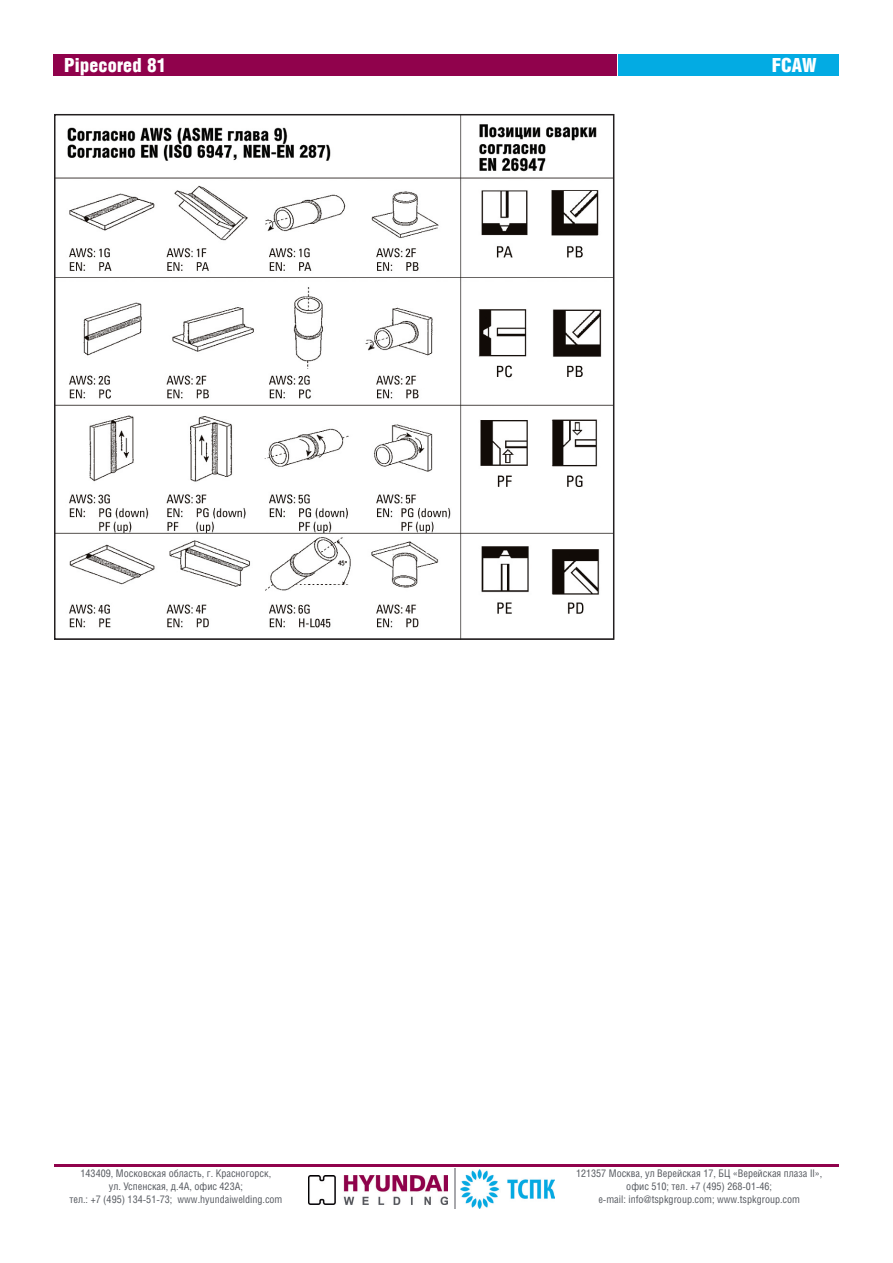
<style>
.page{position:relative;width:893px;height:1263px;background:#fff}
.page>*{position:absolute;margin:0;border:0;box-sizing:border-box;transform-origin:0 0}
.t1{font:900 19.5px "Helios Cond";color:#fff}
.t2{font:19.5px "Helios Cond Black C";color:#fff}
.t3{font:10.5px/12.6px "Helios Cond C";color:#55595f;text-align:center}
</style>
<div class="page">
<div style="left:54px;top:54px;width:563px;height:22px;background:#90024c"></div>
<hr style="left:55px;top:1164px;width:784px;height:3px;background:#90024c">
<div style="left:618px;top:54px;width:221px;height:22px;background:#03abe3"></div>
<hr style="left:454px;top:1168px;width:1px;height:41px;background:#a8a8ac">
<img style="left:309px;top:1175px;width:138px;height:30px">
<img style="left:461px;top:1170px;width:93px;height:38px">
<img style="left:57px;top:117px;width:554px;height:520px">
<div style="left:54px;top:114px;width:560px;height:526px;border:2px solid #231f20"></div>
<p class="t1" style="left:64px;top:55px;width:104px">Pipecored 81</p>
<p class="t2" style="left:772px;top:53px;width:47px">FCAW</p>
<p class="t3" style="left:81px;top:1167px;width:192px">143409, Московская область, г. Красногорск, ул. Успенская, д.4А, офис 423A;</p>
<p class="t3" style="left:69px;top:1192px;width:215px">тел.: +7 (495) 134-51-73; www.hyundaiwelding.com</p>
<p class="t3" style="left:576px;top:1167px;width:248px">121357 Москва, ул Верейская 17, БЦ «Верейская плаза II», офис 510; тел. +7 (495) 268-01-46;<br>e-mail: info@tspkgroup.com; www.tspkgroup.com</p>
</div>
